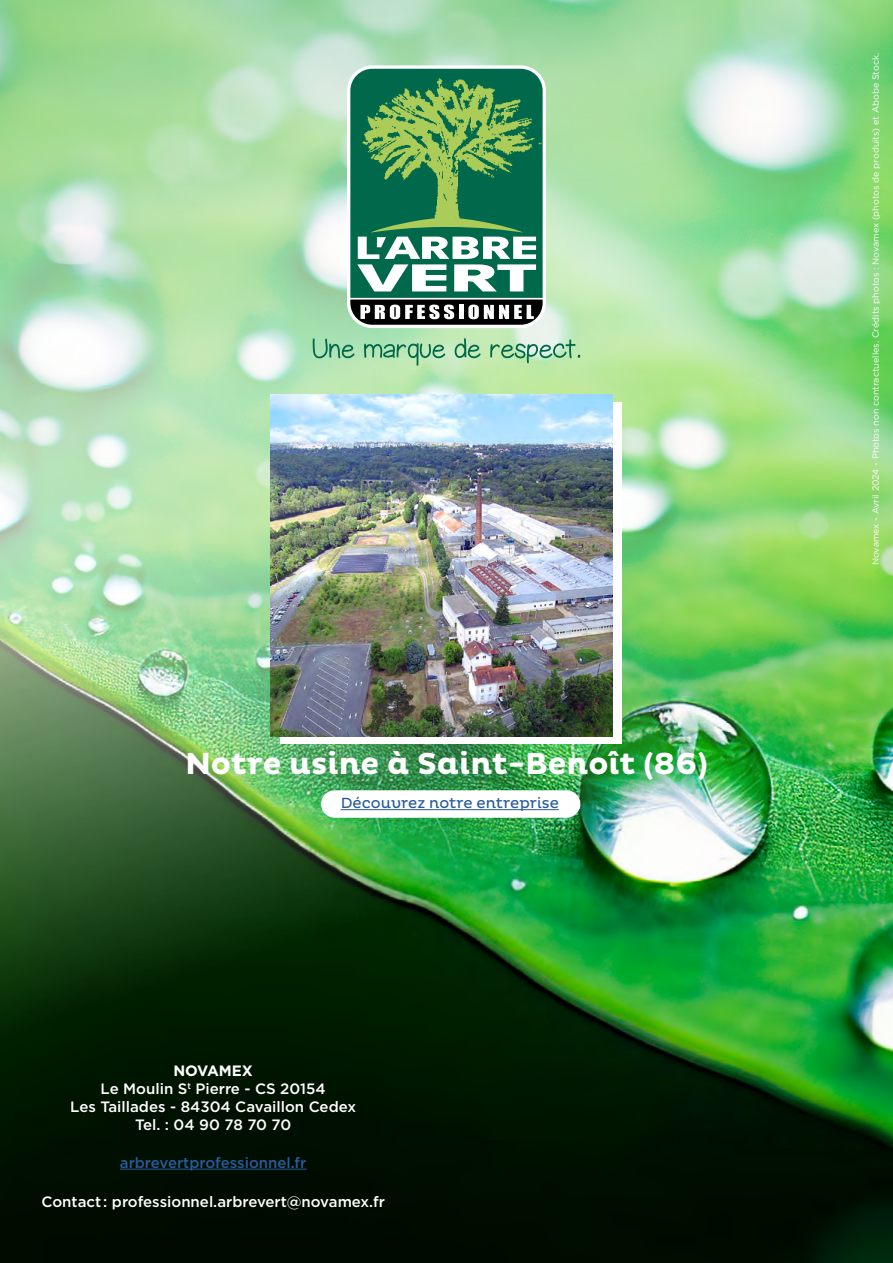
<style>
.page{position:relative;width:893px;height:1263px;background:#fff}
.page>*{position:absolute;margin:0;border:0;box-sizing:border-box;transform-origin:0 0}
.t1{font:700 31.05px "Pluto";color:#fff}
.t2{font:500 15px/18px "Gotham";color:#fff;text-align:center}
.t3{font:500 15px "Gotham";color:#275b9b}
.t4{font:15px "Pluto";color:#275b9b}
.t5{font:9px "Gotham";color:#fff}
.s1{font-weight:700}
</style>
<div class="page">
<img style="left:0;top:0;width:893px;height:1263px">
<svg style="left:313px;top:338px;width:42px;height:20px"></svg>
<svg style="left:364px;top:343px;width:81px;height:23px;background:#91ca9d"></svg>
<svg style="left:454px;top:338px;width:27px;height:20px"></svg>
<svg style="left:490px;top:339px;width:90px;height:24px;background:#a0d0a8"></svg>
<svg style="left:347px;top:65px;width:199px;height:263px;fill:#00684b"></svg>
<div style="left:280px;top:402px;width:342px;height:342px;background:#fff"></div>
<img style="left:271px;top:395px;width:342px;height:341px">
<div style="left:321px;top:790px;width:259px;height:28px;background:#fff;border-radius:14px"></div>
<hr style="left:341px;top:809px;width:218px;height:1px;background:#275b9b">
<hr style="left:120px;top:1169px;width:186px;height:1px;background:#275b9b">
<h1 class="t1" style="left:185px;top:746px;width:524px">Notre usine à Saint-Benoît (86)</h1>
<p class="t4" style="left:341px;top:794px;width:220px">Découvrez notre entreprise</p>
<p class="t2" style="left:70px;top:1062px;width:287px"><span class="s1">NOVAMEX<br></span>Le Moulin S<sup>t</sup> Pierre - CS 20154<br>Les Taillades - 84304 Cavaillon Cedex<br>Tel. : 04 90 78 70 70</p>
<p class="t3" style="left:120px;top:1152px;width:188px">arbrevertprofessionnel.fr</p>
<p class="t2" style="left:41px;top:1192px;width:345px">Contact : professionnel.arbrevert@novamex.fr</p>
<p class="t5" style="left:870px;top:565px;width:514px;rotate:-90deg">Novamex - Avril 2024 - Photos non contractuelles. Crédits photos : Novamex (photos de produits) et Abobe Stock.</p>
</div>
